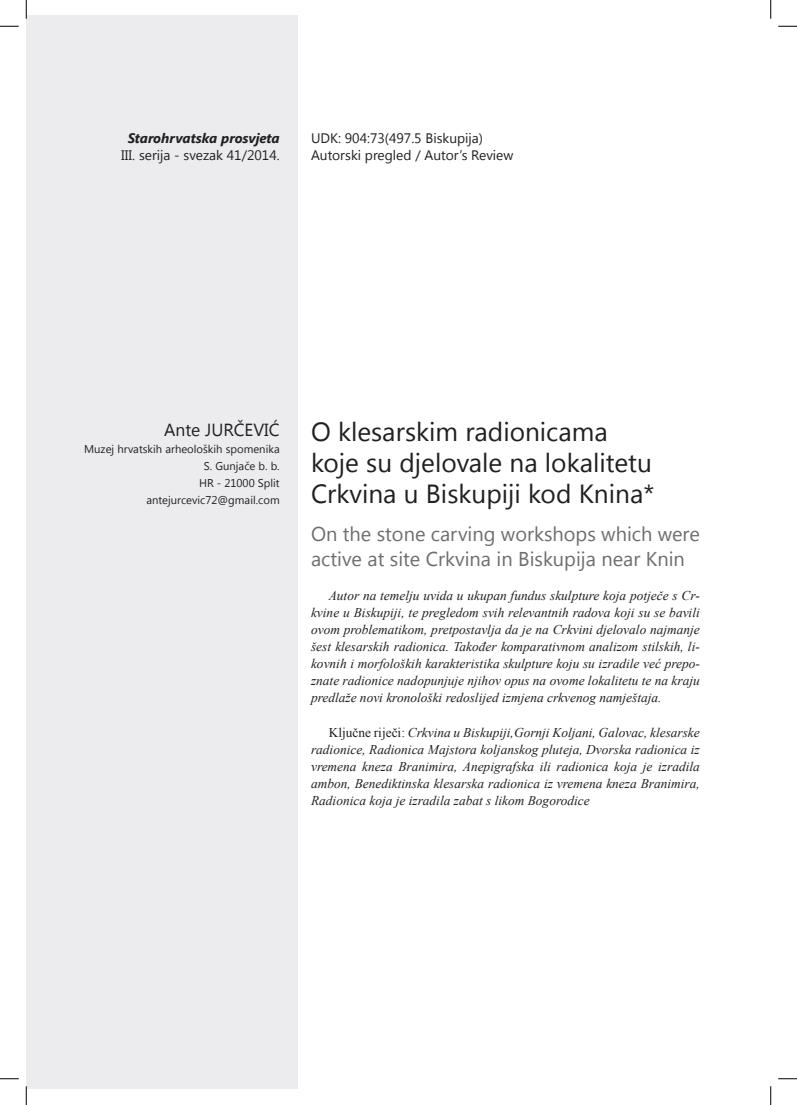
<style>
.page{position:relative;width:797px;height:1105px;background:#fff}
.page>*{position:absolute;margin:0;border:0;box-sizing:border-box;transform-origin:0 0}
.t1{font:26.25px/31.2px "Segoe UI";color:#231f20}
.t2{font:20px/25px "Segoe UI";color:#6c6d70}
.t3{font:17.5px "Segoe UI";color:#231f20}
.t4{font:13.75px/17.5px "Segoe UI";color:#231f20}
.t5{font:italic 700 13.75px "Segoe UI";color:#231f20}
.t6{font:italic 13.38px/17.1px "Times New Roman";color:#231f20;text-align:justify}
.t7{font:11.25px/17.1px "Segoe UI";color:#231f20;text-align:right}
.s1{font-style:normal}
</style>
<div class="page">
<div style="left:26px;top:16px;width:272px;height:1073px;background:#ececee"></div>
<svg style="left:0;top:25px;width:19px;height:2px"></svg>
<svg style="left:778px;top:25px;width:19px;height:2px"></svg>
<svg style="left:0;top:1078px;width:19px;height:1px"></svg>
<svg style="left:778px;top:1078px;width:19px;height:1px"></svg>
<svg style="left:25px;top:0;width:2px;height:19px"></svg>
<svg style="left:25px;top:1086px;width:2px;height:19px"></svg>
<svg style="left:770px;top:0;width:1px;height:19px"></svg>
<svg style="left:770px;top:1086px;width:1px;height:19px"></svg>
<p class="t5" style="left:128px;top:128px;width:153px">Starohrvatska prosvjeta</p>
<p class="t4" style="left:121px;top:146px;width:160px">III. serija - svezak 41/2014.</p>
<p class="t4" style="left:311px;top:128px;width:204px">UDK: 904:73(497.5 Biskupija)<br>Autorski pregled / Autor’s Review</p>
<h3 class="t3" style="left:164px;top:417px;width:115px">Ante JURČEVIĆ</h3>
<p class="t7" style="left:84px;top:440px;width:197px">Muzej hrvatskih arheoloških spomenika<br>S. Gunjače b. b.<br>HR - 21000 Split antejurcevic72@gmail.com</p>
<h1 class="t1" style="left:311px;top:415px;width:345px">O klesarskim radionicama koje su djelovale na lokalitetu<br>Crkvina u Biskupiji kod Knina*</h1>
<h2 class="t2" style="left:311px;top:520px;width:390px">On the stone carving workshops which were active at site Crkvina in Biskupija near Knin</h2>
<p class="t6" style="left:311px;top:586px;width:390px;text-indent:18px">Autor na temelju uvida u ukupan fundus skulpture koja potječe s Cr&shy;kvine u Biskupiji, te pregledom svih relevantnih radova koji su se bavili ovom problematikom, pretpostavlja da je na Crkvini djelovalo najmanje šest klesarskih radionica. Također komparativnom analizom stilskih, li&shy;kovnih i morfoloških karakteristika skulpture koju su izradile već prepo&shy;znate radionice nadopunjuje njihov opus na ovome lokalitetu te na kraju predlaže novi kronološki redoslijed izmjena crkvenog namještaja.</p>
<p class="t6" style="left:311px;top:723px;width:390px;text-indent:18px"><span class="s1">Ključne riječi:</span> Crkvina u Biskupiji,Gornji Koljani, Galovac, klesarske radionice, Radionica Majstora koljanskog pluteja, Dvorska radionica iz vremena kneza Branimira, Anepigrafska ili radionica koja je izradila ambon, Benediktinska klesarska radionica iz vremena kneza Branimira, Radionica koja je izradila zabat s likom Bogorodice</p>
</div>
